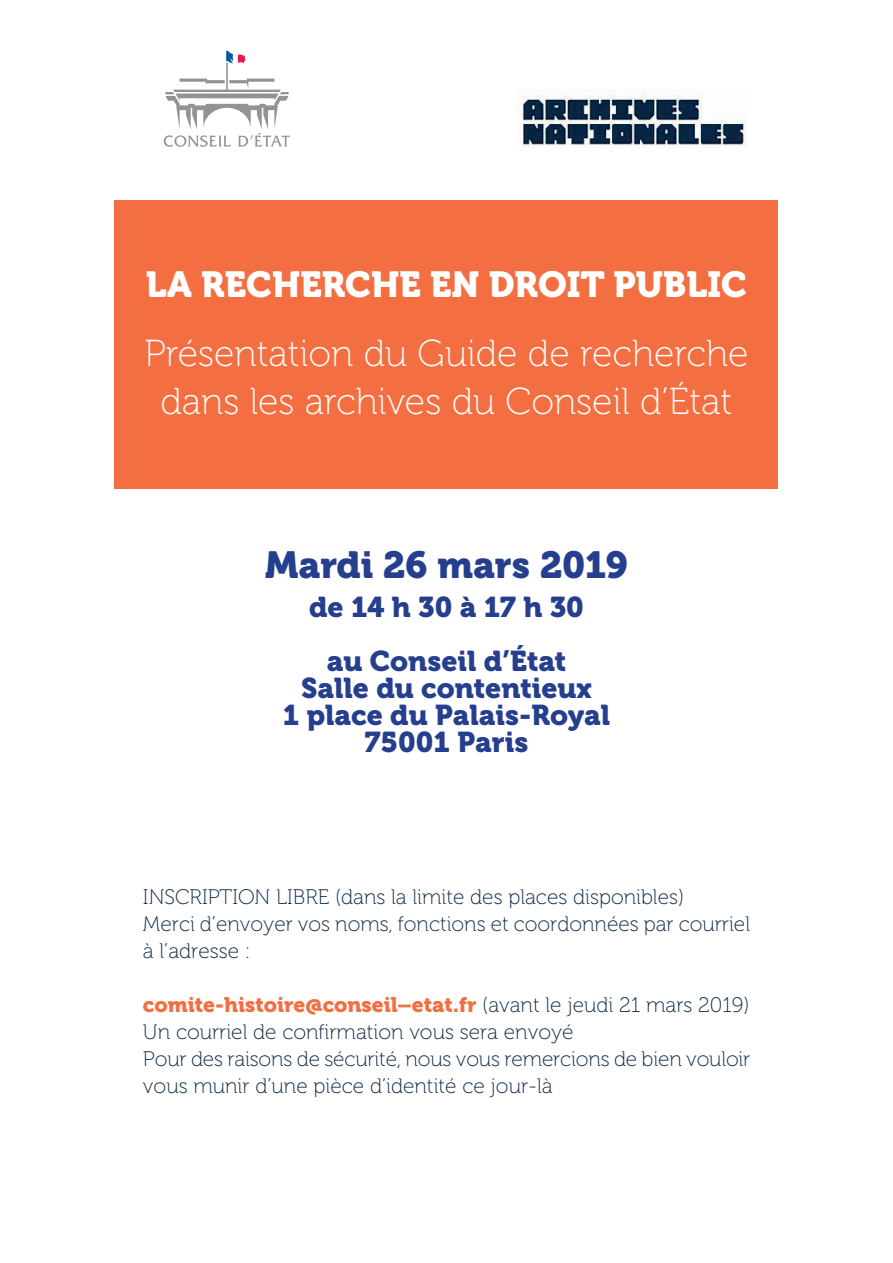
<style>
.page{position:relative;width:893px;height:1263px;background:#fff}
.page>*{position:absolute;margin:0;border:0;box-sizing:border-box;transform-origin:0 0}
.t1{font:37.5px/48px "Museo 100";color:#fff;text-align:center}
.t2{font:37.5px "Museo 900";color:#253f8e}
.t3{font:36px "Museo 900";color:#fff}
.t4{font:28.5px/27px "Museo 900";color:#253f8e;text-align:center}
.t5{font:21px/27px "Museo 100";color:#082543}
.t6{font:21px "Museo 900";color:#f36f42}
.s1{font-family:"Museo 100";color:#082543}
</style>
<div class="page">
<div style="left:115px;top:201px;width:663px;height:288px;background:#f36f42"></div>
<svg style="left:164px;top:51px;width:126px;height:96px"></svg>
<img style="left:517px;top:92px;width:229px;height:55px">
<h2 class="t3" style="left:146px;top:264px;width:603px">LA RECHERCHE EN DROIT PUBLIC</h2>
<h1 class="t1" style="left:144px;top:330px;width:606px">Présentation du Guide de recherche dans les archives du Conseil d’État</h1>
<h1 class="t2" style="left:265px;top:543px;width:364px">Mardi 26 mars 2019</h1>
<h3 class="t4" style="left:309px;top:580px;width:276px;line-height:54px">de 14 h 30 à 17 h 30 au Conseil d’État</h3>
<h3 class="t4" style="left:283px;top:674px;width:329px">Salle du contentieux<br>1 place du Palais-Royal<br>75001 Paris</h3>
<p class="t5" style="left:143px;top:884px;width:609px">INSCRIPTION LIBRE (dans la limite des places disponibles)<br>Merci d’envoyer vos noms, fonctions et coordonnées par courriel à l’adresse :</p>
<p class="t6" style="left:143px;top:993px;width:608px">comite-histoire@conseil–etat.fr <span class="s1">(avant le jeudi 21 mars 2019)</span></p>
<p class="t5" style="left:143px;top:1019px;width:609px">Un courriel de confirmation vous sera envoyé<br>Pour des raisons de sécurité, nous vous remercions de bien vouloir vous munir d’une pièce d’identité ce jour-là</p>
</div>
